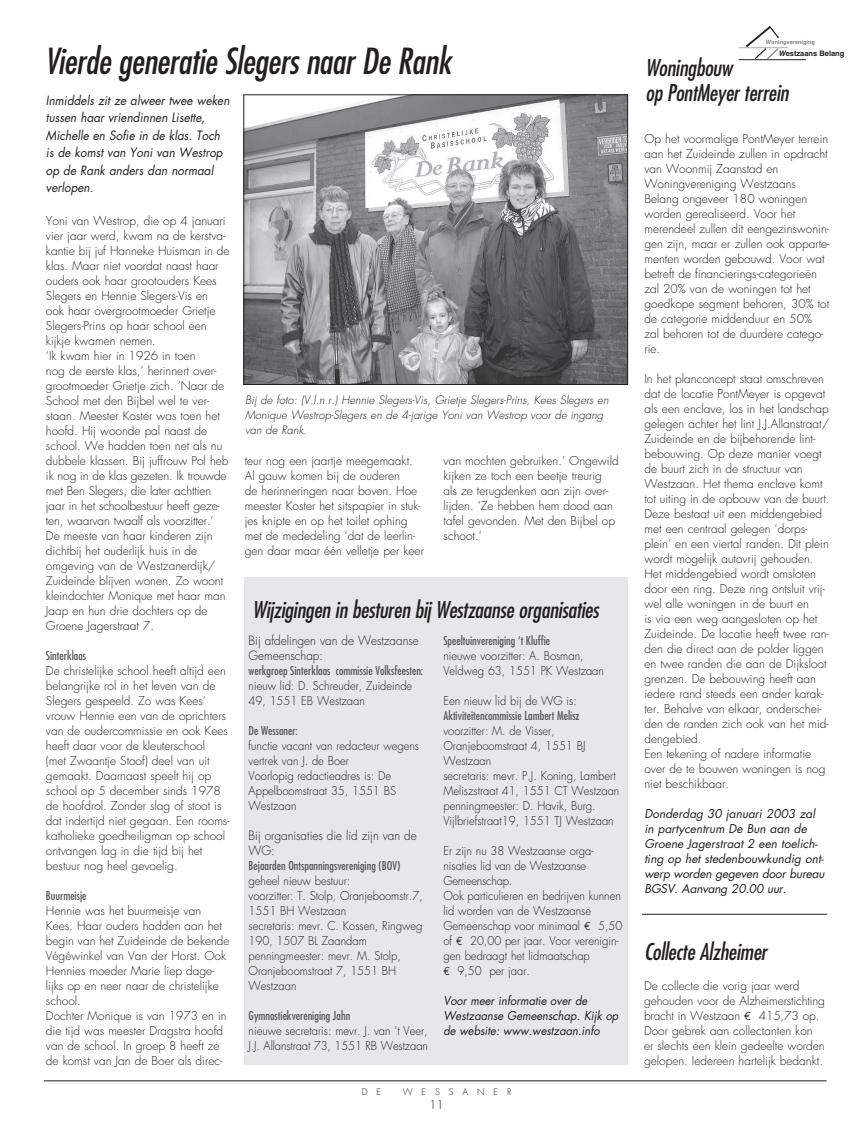
<style>
.page{position:relative;width:868px;height:1134px;background:#fff}
.page>*{position:absolute;margin:0;border:0;box-sizing:border-box;transform-origin:0 0}
.t1{font:italic condensed 35px "Futura";letter-spacing:-.01em;color:#231f20}
.t2{font:italic condensed 22.5px/25px "Futura";letter-spacing:-.01em;color:#231f20}
.t3{font:italic 12.5px/17.5px "Futura";color:#231f20;scale:.94 1}
.t4{font:300 12.5px/15px "Futura";color:#231f20;scale:.94 1}
.t5{font:300 11.88px/15px "Futura";color:#231f20}
.t6{font:300 11.88px/15px "Futura";color:#231f20;scale:.94 1}
.t7{font:condensed 11.88px "Futura";color:#57585a}
.t8{font:italic 11.88px/15px "Futura";color:#231f20}
.t9{font:italic 11.88px/15px "Futura";color:#231f20;scale:.94 1}
.t10{font:italic 300 11.25px/15px "Futura";color:#231f20}
.t11{font:300 8.88px "Futura";letter-spacing:1em;color:#231f20}
.t12{font:700 7.5px "Helvetica";color:#231f20}
.t13{font:700 5.62px "Helvetica";color:#808285}
.s1{font-style:italic}
</style>
<div class="page">
<div style="left:244px;top:577px;width:383px;height:487px;background:#e6e7e9"></div>
<hr style="left:44px;top:1080px;width:782px;height:1px;background:#231f20">
<img style="left:245px;top:96px;width:380px;height:287px">
<div style="left:243px;top:94px;width:384px;height:291px;border:1px solid #231f20"></div>
<hr style="left:738px;top:47px;width:49px;height:1px;background:#a8a9ad">
<hr style="left:738px;top:59px;width:67px;height:1px;background:#231f20">
<svg style="left:743px;top:26px;width:37px;height:35px"></svg>
<hr style="left:642px;top:914px;width:184px;height:1px;background:#231f20">
<h1 class="t1" style="left:45px;top:39px;width:408px">Vierde generatie Slegers naar De Rank</h1>
<p class="t3" style="left:46px;top:91px;width:197px">Inmiddels zit ze alweer twee weken tussen haar vriendinnen Lisette,<br>Michelle en Sofie in de klas. Toch is de komst van Yoni van Westrop op de Rank anders dan normaal verlopen.</p>
<p class="t5" style="left:46px;top:213px;width:185px">Yoni van Westrop, die op 4 januari vier jaar werd, kwam na de kerstva&shy;kantie bij juf Hanneke Huisman in de klas. Maar niet voordat naast haar ouders ook haar grootouders Kees<br>Slegers en Hennie Slegers-Vis en<br>ook haar overgrootmoeder Grietje<br>Slegers-Prins op haar school een kijkje kwamen nemen.<br>‘Ik kwam hier in 1926 in toen<br>nog de eerste klas,’ herinnert over&shy;grootmoeder Grietje zich. ‘Naar de<br>School met den Bijbel wel te ver&shy;staan. Meester Koster was toen het hoofd. Hij woonde pal naast de school. We hadden toen net als nu dubbele klassen. Bij juffrouw Pol heb ik nog in de klas gezeten. Ik trouwde met Ben Slegers, die later achttien jaar in het schoolbestuur heeft geze&shy;ten, waarvan twaalf als voorzitter.’<br>De meeste van haar kinderen zijn dichtbij het ouderlijk huis in de omgeving van de Westzanerdijk/<br>Zuideinde blijven wonen. Zo woont kleindochter Monique met haar man<br>Jaap en hun drie dochters op de<br>Groene Jagerstraat 7.</p>
<p class="t7" style="left:46px;top:648px;width:42px">Sinterklaas</p>
<p class="t5" style="left:46px;top:663px;width:185px">De christelijke school heeft altijd een belangrijke rol in het leven van de Slegers gespeeld. Zo was Kees’ vrouw Hennie een van de oprichters van de oudercommissie en ook Kees heeft daar voor de kleuterschool<br>(met Zwaantje Stoof) deel van uit gemaakt. Daarnaast speelt hij op school op 5 december sinds 1978 de hoofdrol. Zonder slag of stoot is dat indertijd niet gegaan. Een rooms&shy;katholieke goedheiligman op school ontvangen lag in die tijd bij het bestuur nog heel gevoelig.</p>
<p class="t7" style="left:46px;top:888px;width:42px">Buurmeisje</p>
<p class="t5" style="left:46px;top:903px;width:185px">Hennie was het buurmeisje van<br>Kees. Haar ouders hadden aan het begin van het Zuideinde de bekende<br>Végéwinkel van Van der Horst. Ook<br>Hennies moeder Marie liep dage&shy;lijks op en neer naar de christelijke school.<br>Dochter Monique is van 1973 en in die tijd was meester Dragstra hoofd van de school. In groep 8 heeft ze de komst van Jan de Boer als direc-</p>
<p class="t10" style="left:245px;top:393px;width:365px">Bij de foto: (V.l.n.r.) Hennie Slegers-Vis, Grietje Slegers-Prins, Kees Slegers en<br>Monique Westrop-Slegers en de 4-jarige Yoni van Westrop voor de ingang van de Rank.</p>
<p class="t5" style="left:245px;top:453px;width:181px">teur nog een jaartje meegemaakt.<br>Al gauw komen bij de ouderen<br>de herinneringen naar boven. Hoe meester Koster het sitspapier in stuk&shy;jes knipte en op het toilet ophing met de mededeling ‘dat de leerlin&shy;gen daar maar één velletje per keer</p>
<p class="t5" style="left:443px;top:453px;width:177px">van mochten gebruiken.’ Ongewild kijken ze toch een beetje treurig<br>als ze terugdenken aan zijn over&shy;lijden. ‘Ze hebben hem dood aan tafel gevonden. Met den Bijbel op schoot.’</p>
<h2 class="t2" style="left:252px;top:596px;width:347px">Wijzigingen in besturen bij Westzaanse organisaties</h2>
<p class="t4" style="left:248px;top:633px;width:183px">Bij afdelingen van de Westzaanse<br>Gemeenschap:</p>
<p class="t7" style="left:248px;top:663px;width:176px">werkgroep Sinterklaas commissie Volksfeesten:</p>
<p class="t6" style="left:248px;top:678px;width:176px">nieuw lid: D. Schreuder, Zuideinde<br>49, 1551 EB Westzaan</p>
<p class="t7" style="left:248px;top:723px;width:51px">De Wessaner:</p>
<p class="t6" style="left:248px;top:738px;width:183px">functie vacant van redacteur wegens vertrek van J. de Boer<br>Voorlopig redactieadres is: De<br>Appelboomstraat 35, 1551 BS<br>Westzaan</p>
<p class="t4" style="left:248px;top:828px;width:180px">Bij organisaties die lid zijn van de<br>WG:</p>
<p class="t7" style="left:248px;top:858px;width:153px">Bejaarden Ontspanningsvereniging (BOV)</p>
<p class="t6" style="left:248px;top:873px;width:187px">geheel nieuw bestuur:<br>voorzitter: T. Stolp, Oranjeboomstr.7,<br>1551 BH Westzaan<br>secretaris: mevr. C. Kossen, Ringweg<br>190, 1507 BL Zaandam penningmeester: mevr. M. Stolp,<br>Oranjeboomstraat 7, 1551 BH<br>Westzaan</p>
<p class="t7" style="left:248px;top:1008px;width:103px">Gymnastiekvereniging Jahn</p>
<p class="t6" style="left:248px;top:1023px;width:192px">nieuwe secretaris: mevr. J. van ‘t Veer,<br>J.J. Allanstraat 73, 1551 RB Westzaan</p>
<p class="t7" style="left:443px;top:633px;width:108px">Speeltuinvereniging ‘t Kluffie</p>
<p class="t6" style="left:443px;top:649px;width:172px">nieuwe voorzitter: A. Bosman,<br>Veldweg 63, 1551 PK Westzaan</p>
<p class="t6" style="left:443px;top:694px;width:143px">Een nieuw lid bij de WG is:</p>
<p class="t7" style="left:443px;top:708px;width:138px">Aktiviteitencommissie Lambert Melisz</p>
<p class="t6" style="left:443px;top:724px;width:189px">voorzitter: M. de Visser,<br>Oranjeboomstraat 4, 1551 BJ<br>Westzaan<br>secretaris: mevr. P.J. Koning, Lambert<br>Meliszstraat 41, 1551 CT Westzaan penningmeester: D. Havik, Burg.<br>Vijlbriefstraat19, 1551 TJ Westzaan</p>
<p class="t6" style="left:443px;top:844px;width:190px">Er zijn nu 38 Westzaanse orga&shy;nisaties lid van de Westzaanse<br>Gemeenschap.<br>Ook particulieren en bedrijven kunnen lid worden van de Westzaanse<br>Gemeenschap voor minimaal</p>
<p class="t6" style="left:598px;top:919px;width:27px">5,50</p>
<p class="t6" style="left:443px;top:934px;width:11px">of</p>
<p class="t6" style="left:470px;top:934px;width:160px">20,00 per jaar. Voor verenigin-</p>
<p class="t6" style="left:443px;top:949px;width:157px">gen bedraagt het lidmaatschap</p>
<p class="t6" style="left:457px;top:964px;width:78px">9,50 per jaar.</p>
<p class="t9" style="left:443px;top:993px;width:188px">Voor meer informatie over de<br>Westzaanse Gemeenschap. Kijk op de website: www.westzaan.info</p>
<p class="t11" style="left:361px;top:1086px;width:21px">D E</p>
<p class="t11" style="left:403px;top:1086px;width:110px">WESSANER</p>
<p class="t5" style="left:429px;top:1097px;width:16px">11</p>
<p class="t13" style="left:765px;top:38px;width:51px"><span class="s1">W</span>oningvereniging</p>
<p class="t12" style="left:778px;top:49px;width:67px"><span class="s1">W</span>estzaans Belang</p>
<h2 class="t2" style="left:645px;top:55px;width:145px">Woningbouw<br>op PontMeyer terrein</h2>
<p class="t5" style="left:644px;top:132px;width:186px">Op het voormalige PontMeyer terrein aan het Zuideinde zullen in opdracht van Woonmij Zaanstad en<br>Woningvereniging Westzaans<br>Belang ongeveer 180 woningen worden gerealiseerd. Voor het merendeel zullen dit eengezinswonin&shy;gen zijn, maar er zullen ook apparte&shy;menten worden gebouwd. Voor wat betreft de financierings-categorieën zal 20% van de woningen tot het goedkope segment behoren, 30% tot de categorie middenduur en 50% zal behoren tot de duurdere catego&shy;rie.</p>
<p class="t5" style="left:644px;top:372px;width:187px">In het planconcept staat omschreven dat de locatie PontMeyer is opgevat als een enclave, los in het landschap gelegen achter het lint J.J.Allanstraat/ Zuideinde en de bijbehorende lint&shy;bebouwing. Op deze manier voegt de buurt zich in de structuur van Westzaan. Het thema enclave komt tot uiting in de opbouw van de buurt.<br>Deze bestaat uit een middengebied met een centraal gelegen ‘dorps&shy;plein’ en een viertal randen. Dit plein wordt mogelijk autovrij gehouden.<br>Het middengebied wordt omsloten door een ring. Deze ring ontsluit vrij&shy;wel alle woningen in de buurt en<br>is via een weg aangesloten op het Zuideinde. De locatie heeft twee ran&shy;den die direct aan de polder liggen en twee randen die aan de Dijksloot grenzen. De bebouwing heeft aan iedere rand steeds een ander karak&shy;ter. Behalve van elkaar, onderschei&shy;den de randen zich ook van het mid&shy;dengebied.<br>Een tekening of nadere informatie over de te bouwen woningen is nog niet beschikbaar.</p>
<p class="t8" style="left:644px;top:806px;width:181px">Donderdag 30 januari 2003 zal in partycentrum De Bun aan de<br>Groene Jagerstraat 2 een toelich&shy;ting op het stedenbouwkundig ont&shy;werp worden gegeven door bureau<br>BGSV. Aanvang 20.00 uur.</p>
<h2 class="t2" style="left:643px;top:938px;width:124px">Collecte Alzheimer</h2>
<p class="t5" style="left:643px;top:978px;width:182px">De collecte die vorig jaar werd gehouden voor de Alzheimerstichting bracht in Westzaan</p>
<p class="t5" style="left:643px;top:1008px;width:182px;text-indent:115px">415,73 op.<br>Door gebrek aan collectanten kon er slechts een klein gedeelte worden gelopen. Iedereen hartelijk bedankt.</p>
</div>
